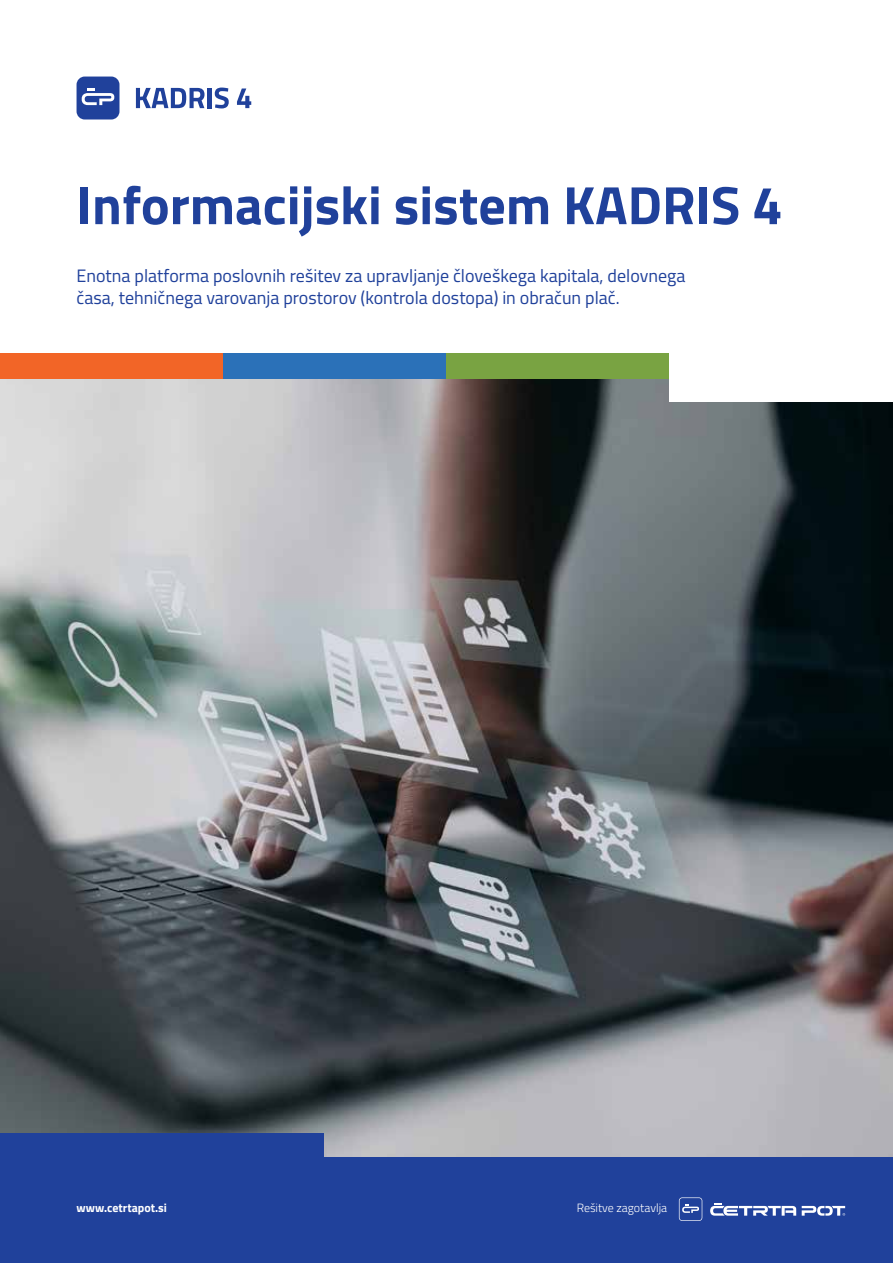
<style>
.page{position:relative;width:893px;height:1263px;background:#fff}
.page>*{position:absolute;margin:0;border:0;box-sizing:border-box;transform-origin:0 0}
.t1{font:700 54px "Cairo";color:#20419b}
.t2{font:18px/21.6px "Cairo";color:#20419b}
.t3{font:300 12px "Cairo";color:#fff}
.t4{font:700 12px "Cairo";color:#fff}
</style>
<div class="page">
<img style="left:0;top:379px;width:893px;height:778px">
<div style="left:0;top:1133px;width:323px;height:49px;background:#20419b"></div>
<div style="left:0;top:1157px;width:893px;height:106px;background:#20419b"></div>
<svg style="left:679px;top:1197px;width:23px;height:24px"></svg>
<svg style="left:802px;top:1206px;width:43px;height:9px"></svg>
<svg style="left:710px;top:1203px;width:86px;height:12px"></svg>
<div style="left:0;top:354px;width:223px;height:25px;background:#f26527"></div>
<div style="left:223px;top:354px;width:223px;height:25px;background:#2b71b8"></div>
<div style="left:446px;top:354px;width:224px;height:25px;background:#79a342"></div>
<div style="left:670px;top:331px;width:223px;height:71px;background:#fff"></div>
<div style="left:77px;top:77px;width:42px;height:42px;background:#20419b;border-radius:8px"></div>
<svg style="left:136px;top:88px;width:68px;height:20px"></svg>
<hr style="left:208px;top:88px;width:4px;height:20px;background:#20419b">
<svg style="left:215px;top:88px;width:14px;height:20px"></svg>
<svg style="left:237px;top:89px;width:14px;height:19px"></svg>
<svg style="left:82px;top:89px;width:32px;height:16px"></svg>
<h1 class="t1" style="left:77px;top:161px;width:707px">Informacijski sistem KADRIS 4</h1>
<p class="t2" style="left:77px;top:265px;width:610px">Enotna platforma poslovnih rešitev za upravljanje človeškega kapitala, delovnega časa, tehničnega varovanja prostorov (kontrola dostopa) in obračun plač.</p>
<p class="t4" style="left:77px;top:1198px;width:92px">www.cetrtapot.si</p>
<p class="t3" style="left:577px;top:1199px;width:92px">Rešitve zagotavlja</p>
</div>
